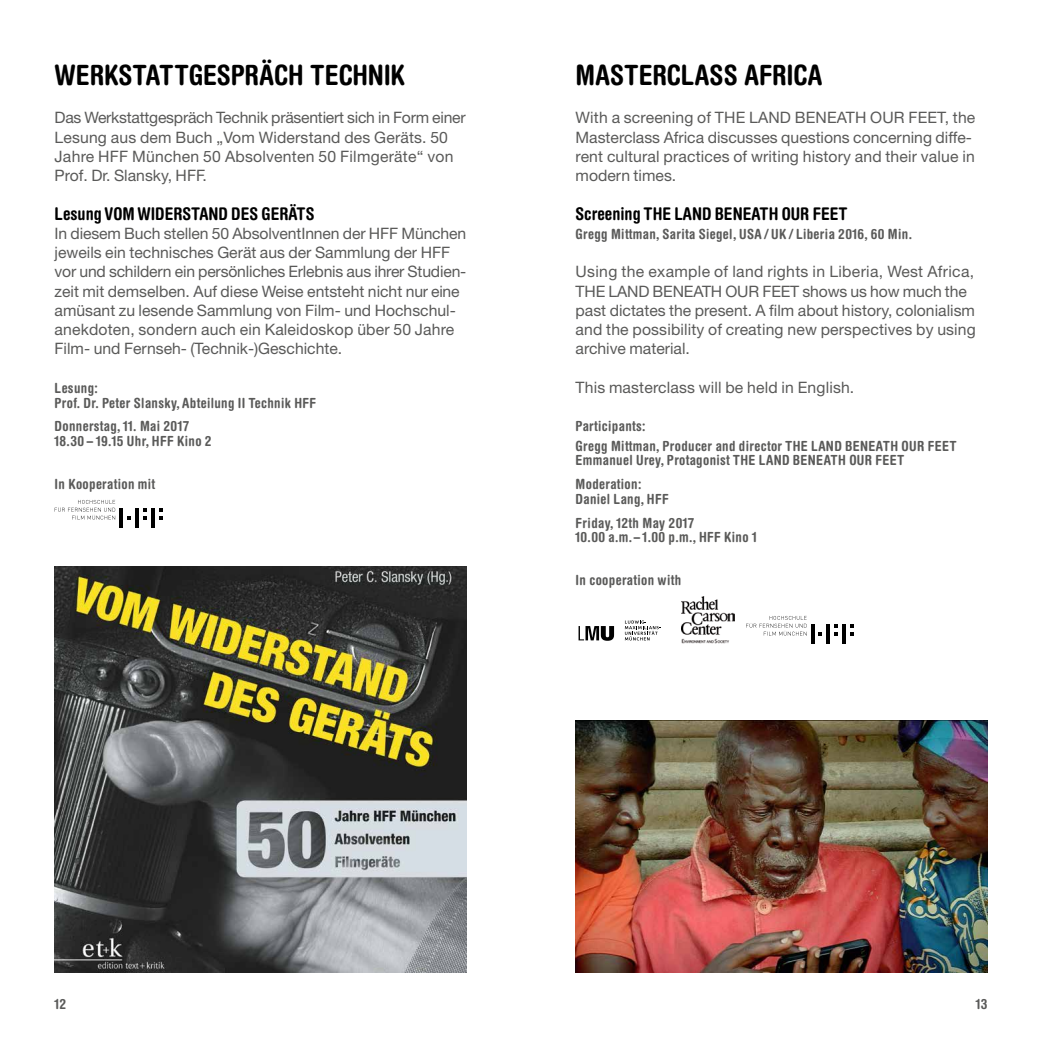
<style>
.page{position:relative;width:1042px;height:1042px;background:#fff}
.page>*{position:absolute;margin:0;border:0;box-sizing:border-box;transform-origin:0 0}
.t1{font:700 condensed 28px "Helvetica Rounded LT";color:#000}
.t2{font:700 condensed 17.5px "Helvetica Rounded LT Std";color:#000}
.t3{font:15.75px/19.2px "Helvetica Neue LT Std";color:#5a5a59}
.t4{font:700 condensed 14px/14.9px "Helvetica Rounded LT Std";letter-spacing:.025em;color:#5a5a59}
</style>
<div class="page">
<img style="left:55px;top:566px;width:411px;height:406px">
<img style="left:575px;top:720px;width:412px;height:252px">
<svg style="left:578px;top:626px;width:36px;height:15px"></svg>
<svg style="left:625px;top:620px;width:35px;height:20px"></svg>
<img style="left:681px;top:596px;width:53px;height:47px">
<svg style="left:127px;top:516px;width:4px;height:4px"></svg>
<svg style="left:143px;top:508px;width:4px;height:12px"></svg>
<svg style="left:159px;top:508px;width:4px;height:12px"></svg>
<hr style="left:119px;top:508px;width:4px;height:19px;background:#000">
<hr style="left:135px;top:508px;width:4px;height:19px;background:#000">
<hr style="left:151px;top:508px;width:4px;height:19px;background:#000">
<svg style="left:55px;top:500px;width:60px;height:19px"></svg>
<svg style="left:818px;top:632px;width:4px;height:3px"></svg>
<svg style="left:834px;top:624px;width:4px;height:11px"></svg>
<svg style="left:850px;top:624px;width:4px;height:11px"></svg>
<svg style="left:811px;top:624px;width:3px;height:19px"></svg>
<hr style="left:826px;top:624px;width:4px;height:19px;background:#000">
<hr style="left:842px;top:624px;width:4px;height:19px;background:#000">
<svg style="left:746px;top:616px;width:60px;height:19px"></svg>
<h1 class="t1" style="left:55px;top:58px;width:37px">WERKSTATT</h1>
<h1 class="t1" style="left:189px;top:58px;width:136px">GESPRÄCH TECHNIK</h1>
<h1 class="t1" style="left:575px;top:58px;width:16px">MASTERCLASS</h1>
<h1 class="t1" style="left:744px;top:58px;width:14px">AFRICA</h1>
<p class="t3" style="left:55px;top:108px;width:413px">Das Werkstattgespräch Technik präsentiert sich in Form einer Lesung aus dem Buch „Vom Widerstand des Geräts. 50<br>Jahre HFF München 50 Absolventen 50 Filmgeräte“ von Prof. Dr. Slansky, HFF.</p>
<p class="t2" style="left:55px;top:203px;width:261px">Lesung VOM WIDERSTAND DES GERÄTS</p>
<p class="t3" style="left:55px;top:223px;width:413px">In diesem Buch stellen 50 AbsolventInnen der HFF München jeweils ein technisches Gerät aus der Sammlung der HFF vor und schildern ein persönliches Erlebnis aus ihrer Studien&shy;zeit mit demselben. Auf diese Weise entsteht nicht nur eine amüsant zu lesende Sammlung von Film- und Hochschul&shy;anekdoten, sondern auch ein Kaleidoskop über 50 Jahre Film- und Fernseh- (Technik-)Geschichte.</p>
<p class="t4" style="left:55px;top:380px;width:263px">Lesung:<br>Prof. Dr. Peter Slansky, Abteilung II Technik HFF</p>
<p class="t4" style="left:55px;top:419px;width:159px">Donnerstag, 11. Mai 2017<br>18.30 – 19.15 Uhr, HFF Kino 2</p>
<p class="t3" style="left:575px;top:108px;width:401px">With a screening of THE LAND BENEATH OUR FEET, the Masterclass Africa discusses questions concerning diffe&shy;rent cultural practices of writing history and their value in modern times.</p>
<p class="t2" style="left:575px;top:203px;width:274px">Screening THE LAND BENEATH OUR FEET</p>
<p class="t4" style="left:575px;top:226px;width:338px">Gregg Mittman, Sarita Siegel, USA / UK / Liberia 2016, 60 Min.</p>
<p class="t3" style="left:575px;top:262px;width:402px">Using the example of land rights in Liberia, West Africa, THE LAND BENEATH OUR FEET shows us how much the past dictates the present. A film about history, colonialism and the possibility of creating new perspectives by using archive material.</p>
<p class="t3" style="left:575px;top:377px;width:280px">This masterclass will be held in English.</p>
<p class="t4" style="left:575px;top:416px;width:383px;line-height:19.2px">Participants:<br>Gregg Mittman, Producer and director THE LAND BENEATH OUR FEET</p>
<p class="t4" style="left:575px;top:448px;width:330px;line-height:23.6px">Emmanuel Urey, Protagonist THE LAND BENEATH OUR FEET<br>Moderation:</p>
<p class="t4" style="left:575px;top:487px;width:120px;line-height:23.6px">Daniel Lang, HFF<br>Friday, 12th May 2017</p>
<p class="t4" style="left:575px;top:530px;width:183px">10.00 a.m.– 1.00 p.m., HFF Kino 1</p>
<p class="t4" style="left:55px;top:476px;width:102px">In Kooperation mit</p>
<p class="t4" style="left:575px;top:573px;width:107px">In cooperation with</p>
<p class="t4" style="left:55px;top:996px;width:13px">12</p>
<p class="t4" style="left:975px;top:996px;width:13px">13</p>
</div>
